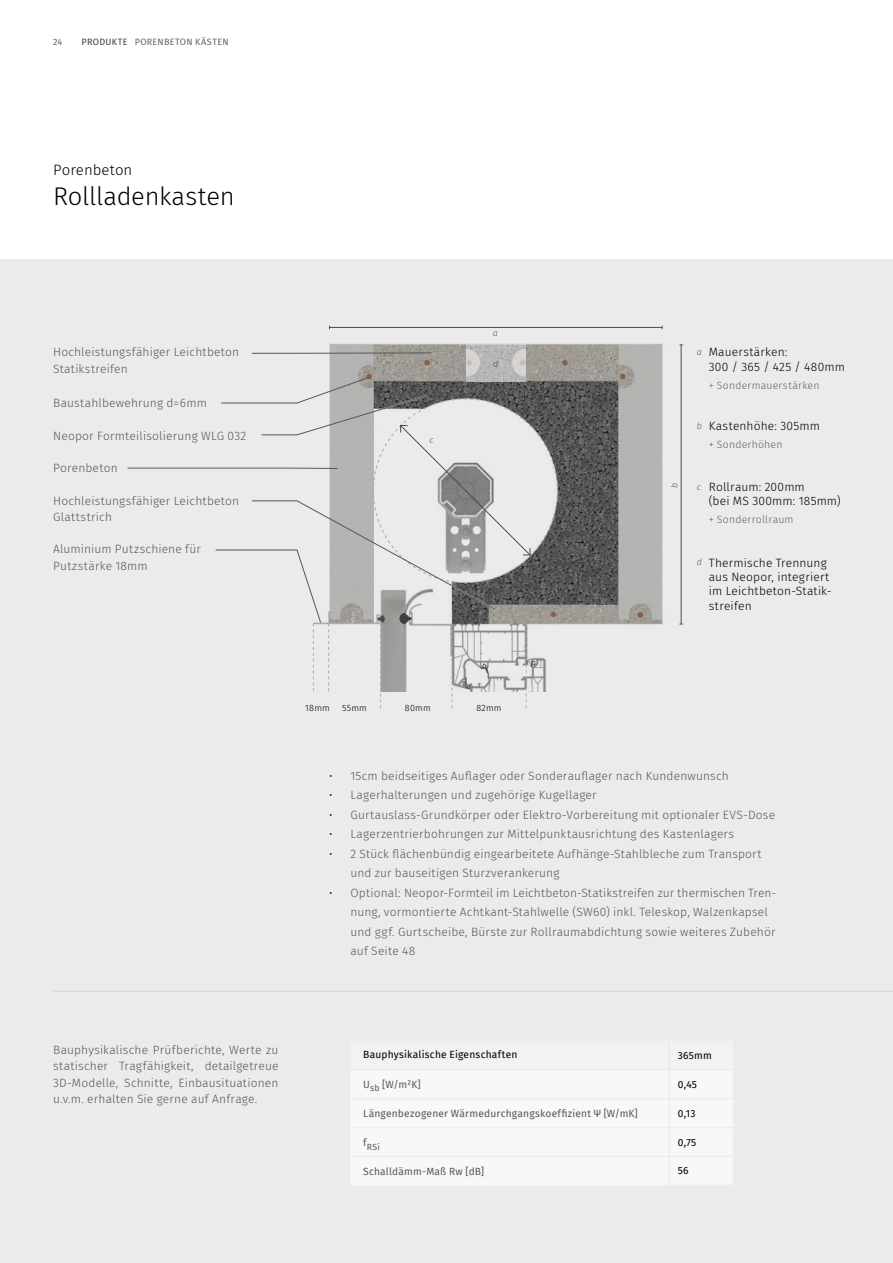
<style>
.page{position:relative;width:893px;height:1263px;background:#fff}
.page>*{position:absolute;margin:0;border:0;box-sizing:border-box;transform-origin:0 0}
.t1{font:300 25.5px "Fira Sans";letter-spacing:-.01em;color:#000}
.t2{font:300 15px "Fira Sans";letter-spacing:.005em;color:#000}
.t3{font:300 12px/16.5px "Fira Sans";letter-spacing:.01em;color:#575756}
.t4{font:300 12px/14.4px "Fira Sans";letter-spacing:.015em;color:#000}
.t5{font:300 10.5px "Fira Sans";letter-spacing:.015em;color:#616160}
.t6{font:300 10.5px "Fira Sans";letter-spacing:.015em;color:#646363}
.t7{font:10.2px "Fira Sans";letter-spacing:.02em;color:#575756}
.t8{font:10.2px "Fira Sans";letter-spacing:.02em;color:#000}
.t9{font:9px "Fira Sans";letter-spacing:.03em;color:#646363}
.t10{font:300 9px "Fira Sans";letter-spacing:.025em;color:#000}
.t11{font:italic 300 9px "Fira Sans";color:#575756}
.t12{font:italic 300 9px "Fira Sans";color:#4d4d4d}
.t13{font:8.7px "Fira Sans";color:#575756}
.s1{color:#3c3c3b}
.s2{color:#000}
</style>
<div class="page">
<div style="left:0;top:259px;width:893px;height:1004px;background:#ebebeb"></div>
<div style="left:351px;top:1071px;width:382px;height:114px;background:#f8f8f8"></div>
<hr style="left:669px;top:1184px;width:65px;height:2px;background:#ececec">
<hr style="left:53px;top:991px;width:840px;height:1px;background:#d2d2d2">
<img style="left:329px;top:325px;width:354px;height:300px">
<hr style="left:329px;top:327px;width:333px;height:1px;background:#4d4d4d">
<hr style="left:681px;top:345px;width:1px;height:279px;background:#4d4d4d">
<svg style="left:252px;top:352px;width:180px;height:2px"></svg>
<svg style="left:466px;top:344px;width:59px;height:33px;background:#bfbfbd"></svg>
<svg style="left:127px;top:377px;width:431px;height:331px"></svg>
<p class="t9" style="left:53px;top:35px;width:11px">24</p>
<p class="t9" style="left:82px;top:35px;width:148px"><span class="s1">PRODUKTE</span> PORENBETON KÄSTEN</p>
<p class="t2" style="left:53px;top:159px;width:81px">Porenbeton</p>
<h1 class="t1" style="left:53px;top:178px;width:183px">Rollladenkasten</h1>
<p class="t3" style="left:53px;top:344px;width:188px">Hochleistungsfähiger Leichtbeton<br>Statikstreifen</p>
<p class="t3" style="left:53px;top:394px;width:155px">Baustahlbewehrung d=6mm</p>
<p class="t3" style="left:53px;top:427px;width:195px">Neopor Formteilisolierung WLG 032</p>
<p class="t3" style="left:53px;top:459px;width:66px">Porenbeton</p>
<p class="t3" style="left:53px;top:492px;width:188px">Hochleistungsfähiger Leichtbeton<br>Glattstrich</p>
<p class="t3" style="left:53px;top:541px;width:149px">Aluminium Putzschiene für<br>Putzstärke 18mm</p>
<p class="t11" style="left:430px;top:434px;width:6px">c</p>
<p class="t11" style="left:493px;top:327px;width:7px">a</p>
<p class="t12" style="left:493px;top:358px;width:7px">d</p>
<p class="t11" style="left:668px;top:488px;width:7px;rotate:-90deg">b</p>
<p class="t4" style="left:709px;top:345px;width:138px">Mauerstärken:<br>300 / 365 / 425 / 480mm</p>
<p class="t6" style="left:709px;top:378px;width:112px">+ Sondermauerstärken</p>
<p class="t11" style="left:697px;top:346px;width:7px">a</p>
<p class="t4" style="left:709px;top:418px;width:113px">Kastenhöhe: 305mm</p>
<p class="t5" style="left:709px;top:436px;width:75px">+ Sonderhöhen</p>
<p class="t4" style="left:709px;top:480px;width:133px">Rollraum: 200mm<br>(bei MS 300mm: 185mm)</p>
<p class="t5" style="left:709px;top:512px;width:86px">+ Sonderrollraum</p>
<p class="t4" style="left:709px;top:555px;width:124px">Thermische Trennung aus Neopor, integriert im Leichtbeton-Statik&shy;streifen</p>
<p class="t11" style="left:697px;top:419px;width:7px">b</p>
<p class="t11" style="left:697px;top:480px;width:6px">c</p>
<p class="t11" style="left:697px;top:556px;width:7px">d</p>
<p class="t10" style="left:305px;top:701px;width:26px">18mm</p>
<p class="t10" style="left:342px;top:701px;width:26px">55mm</p>
<p class="t10" style="left:405px;top:701px;width:27px">80mm</p>
<p class="t10" style="left:476px;top:701px;width:27px">82mm</p>
<p class="t3" style="left:329px;top:767px;width:401px"><span class="s2">•</span> 15cm beidseitiges Auflager oder Sonderauflager nach Kundenwunsch</p>
<p class="t3" style="left:329px;top:787px;width:269px"><span class="s2">•</span> Lagerhalterungen und zugehörige Kugellager</p>
<p class="t3" style="left:329px;top:806px;width:448px"><span class="s2">•</span> Gurtauslass-Grundkörper oder Elektro-Vorbereitung mit optionaler EVS-Dose</p>
<p class="t3" style="left:329px;top:826px;width:406px"><span class="s2">•</span> Lagerzentrierbohrungen zur Mittelpunktausrichtung des Kastenlagers</p>
<p class="t3" style="left:350px;top:844px;width:413px;line-height:19.5px;text-indent:-21px"><span class="s2">•</span> 2 Stück flächenbündig eingearbeitete Aufhänge-Stahlbleche zum Transport und zur bauseitigen Sturzverankerung</p>
<p class="t3" style="left:350px;top:883px;width:427px;line-height:19.5px;text-indent:-21px"><span class="s2">•</span> Optional: Neopor-Formteil im Leichtbeton-Statikstreifen zur thermischen Tren&shy;nung, vormontierte Achtkant-Stahlwelle (SW60) inkl. Teleskop, Walzenkapsel und ggf. Gurtscheibe, Bürste zur Rollraumabdichtung sowie weiteres Zubehör auf Seite 48</p>
<p class="t3" style="left:53px;top:1041px;width:227px;text-align:justify">Bauphysikalische Prüfberichte, Werte zu statischer Tragfähigkeit, detailgetreue 3D-Modelle, Schnitte, Einbausituationen u.v.m. erhalten Sie gerne auf Anfrage.</p>
<p class="t8" style="left:363px;top:1047px;width:156px">Bauphysikalische Eigenschaften</p>
<p class="t8" style="left:678px;top:1047px;width:35px">365mm</p>
<p class="t7" style="left:363px;top:1076px;width:59px">U<sub>sb</sub> [W/m²K]</p>
<p class="t8" style="left:678px;top:1076px;width:21px">0,45</p>
<p class="t7" style="left:363px;top:1105px;width:276px">Längenbezogener Wärmedurchgangskoeffizient Ѱ [W/mK]</p>
<p class="t8" style="left:678px;top:1105px;width:19px">0,13</p>
<p class="t13" style="left:363px;top:1140px;width:18px"><sup>f</sup>RSi</p>
<p class="t8" style="left:678px;top:1134px;width:20px">0,75</p>
<p class="t7" style="left:363px;top:1163px;width:123px">Schalldämm-Maß Rw [dB]</p>
<p class="t8" style="left:678px;top:1163px;width:12px">56</p>
</div>
